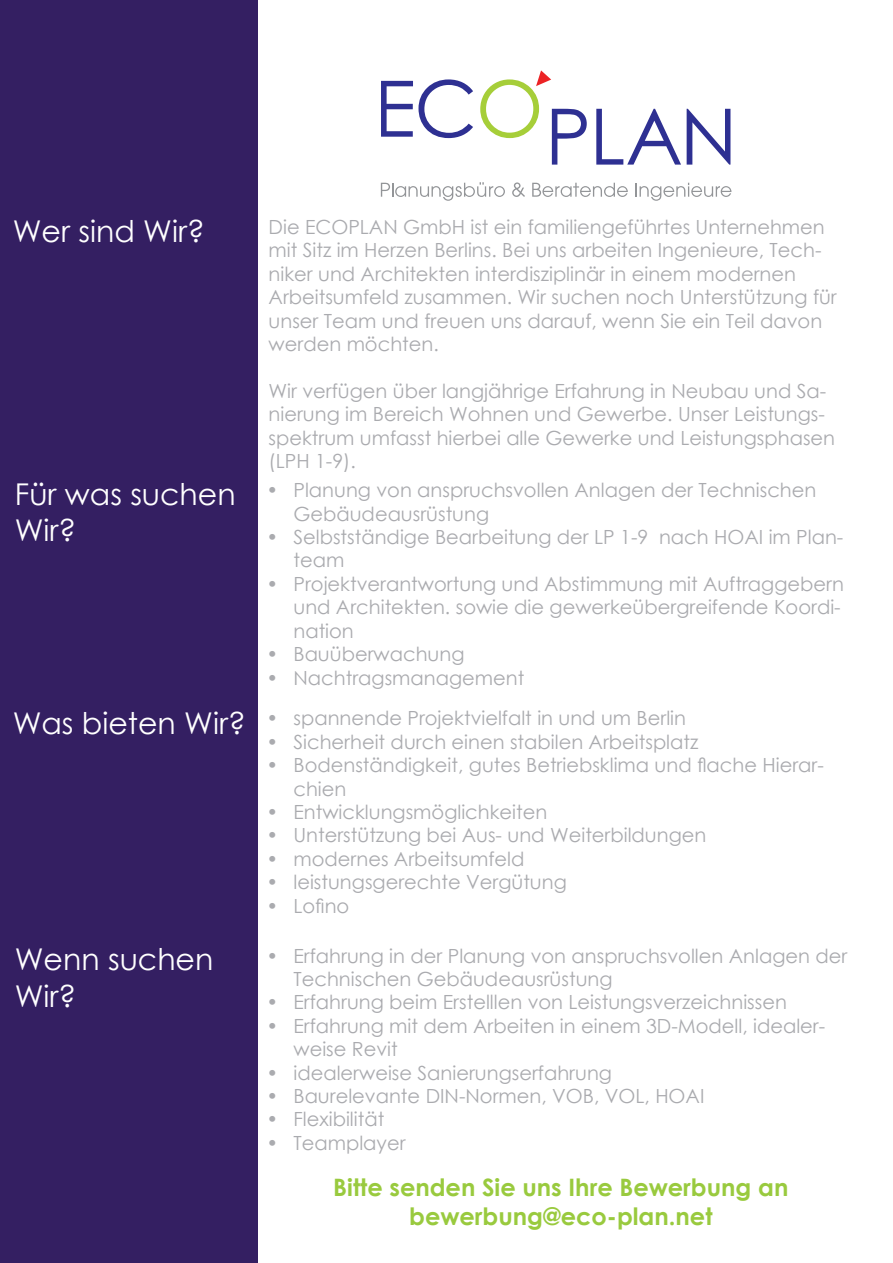
<style>
.page{position:relative;width:893px;height:1263px;background:#fff}
.page>*{position:absolute;margin:0;border:0;box-sizing:border-box;transform-origin:0 0}
.t1{font:30px/36px "Century Gothic";color:#fff}
.t2{font:700 24px "Century Gothic";color:#99ca3e}
.t3{font:19.5px/23.4px "Century Gothic";color:#aaabaf}
</style>
<div class="page">
<div style="left:0;top:0;width:257px;height:1263px;background:#341f62"></div>
<svg style="left:381px;top:79px;width:92px;height:59px"></svg>
<svg style="left:596px;top:109px;width:85px;height:56px"></svg>
<svg style="left:687px;top:109px;width:43px;height:56px"></svg>
<svg style="left:480px;top:70px;width:107px;height:95px"></svg>
<svg style="left:381px;top:182px;width:124px;height:19px"></svg>
<svg style="left:512px;top:182px;width:13px;height:15px"></svg>
<svg style="left:532px;top:183px;width:96px;height:14px"></svg>
<svg style="left:635px;top:183px;width:96px;height:18px"></svg>
<p class="t1" style="left:13px;top:212px;width:194px">Wer sind Wir?</p>
<p class="t3" style="left:269px;top:215px;width:570px">Die ECOPLAN GmbH ist ein familiengeführtes Unternehmen mit Sitz im Herzen Berlins. Bei uns arbeiten Ingenieure, Tech&shy;niker und Architekten interdisziplinär in einem modernen Arbeitsumfeld zusammen. Wir suchen noch Unterstützung für unser Team und freuen uns darauf, wenn Sie ein Teil davon werden möchten.</p>
<p class="t3" style="left:269px;top:379px;width:568px">Wir verfügen über langjährige Erfahrung in Neubau und Sa&shy;nierung im Bereich Wohnen und Gewerbe. Unser Leistungs&shy;spektrum umfasst hierbei alle Gewerke und Leistungsphasen (LPH 1-9).</p>
<p class="t1" style="left:15px;top:476px;width:222px">Für was suchen<br>Wir?</p>
<p class="t3" style="left:293px;top:478px;width:524px;text-indent:-27px">• Planung von anspruchsvollen Anlagen der Technischen<br>Gebäudeausrüstung</p>
<p class="t3" style="left:293px;top:525px;width:551px;text-indent:-27px">• Selbstständige Bearbeitung der LP 1-9 nach HOAI im Plan&shy;team</p>
<p class="t3" style="left:293px;top:572px;width:552px;text-indent:-27px">• Projektverantwortung und Abstimmung mit Auftraggebern und Architekten. sowie die gewerkeübergreifende Koordi&shy;nation</p>
<p class="t3" style="left:266px;top:642px;width:199px">• Bauüberwachung</p>
<p class="t3" style="left:266px;top:665px;width:259px">• Nachtragsmanagement</p>
<p class="t1" style="left:13px;top:704px;width:235px">Was bieten Wir?</p>
<p class="t3" style="left:266px;top:706px;width:421px">• spannende Projektvielfalt in und um Berlin</p>
<p class="t3" style="left:266px;top:730px;width:433px">• Sicherheit durch einen stabilen Arbeitsplatz</p>
<p class="t3" style="left:293px;top:753px;width:532px;text-indent:-27px">• Bodenständigkeit, gutes Betriebsklima und flache Hierar&shy;chien</p>
<p class="t3" style="left:266px;top:800px;width:282px">• Entwicklungsmöglichkeiten</p>
<p class="t3" style="left:266px;top:823px;width:441px">• Unterstützung bei Aus- und Weiterbildungen</p>
<p class="t3" style="left:266px;top:847px;width:260px">• modernes Arbeitsumfeld</p>
<p class="t3" style="left:266px;top:870px;width:302px">• leistungsgerechte Vergütung</p>
<p class="t3" style="left:266px;top:893px;width:84px">• Lofino</p>
<p class="t1" style="left:15px;top:941px;width:200px">Wenn suchen<br>Wir?</p>
<p class="t3" style="left:293px;top:943px;width:555px;text-indent:-27px">• Erfahrung in der Planung von anspruchsvollen Anlagen der<br>Technischen Gebäudeausrüstung</p>
<p class="t3" style="left:266px;top:990px;width:522px">• Erfahrung beim Erstelllen von Leistungsverzeichnissen</p>
<p class="t3" style="left:293px;top:1014px;width:533px;text-indent:-27px">• Erfahrung mit dem Arbeiten in einem 3D-Modell, idealer&shy;weise Revit</p>
<p class="t3" style="left:266px;top:1060px;width:347px">• idealerweise Sanierungserfahrung</p>
<p class="t3" style="left:266px;top:1084px;width:439px">• Baurelevante DIN-Normen, VOB, VOL, HOAI</p>
<p class="t3" style="left:266px;top:1107px;width:119px">• Flexibilität</p>
<p class="t3" style="left:266px;top:1131px;width:141px">• Teamplayer</p>
<p class="t2" style="left:333px;top:1169px;width:457px">Bitte senden Sie uns Ihre Bewerbung an</p>
<p class="t2" style="left:409px;top:1198px;width:305px">bewerbung@eco-plan.net</p>
</div>
